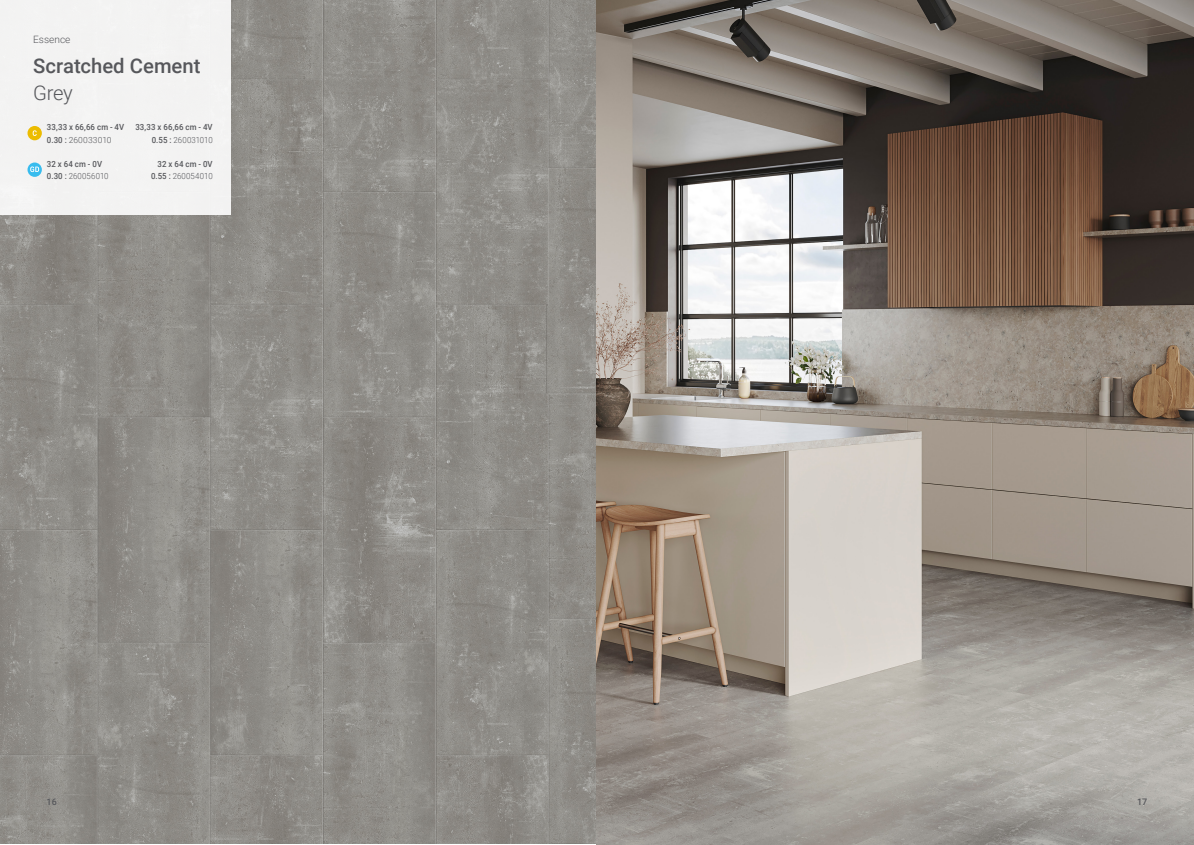
<style>
.page{position:relative;width:1194px;height:845px;background:#fff}
.page>*{position:absolute;margin:0;border:0;box-sizing:border-box;transform-origin:0 0}
.t1{font:500 20.2px/27px "Roboto";color:#56575b}
.t2{font:300 10.1px "Roboto";letter-spacing:.005em;color:#56575b}
.t3{font:500 9px "Roboto";color:#56575b}
.t4{font:500 8.4px "Roboto";letter-spacing:.02em;color:#56575b;scale:.93 1}
.t5{font:300 8.4px "Roboto";letter-spacing:.015em;color:#56575b;scale:.93 1}
.t6{font:300 8.4px "Roboto";letter-spacing:.015em;color:#56575b}
.s1{font-weight:300}
.s2{font-weight:500}
</style>
<div class="page">
<img style="left:0;top:0;width:597px;height:843px">
<img style="left:597px;top:0;width:596px;height:845px">
<div style="left:0;top:0;width:230px;height:214px;background:#f3f3f2"></div>
<svg style="left:27px;top:162px;width:15px;height:15px"></svg>
<svg style="left:30px;top:166px;width:9px;height:6px"></svg>
<div style="left:27px;top:126px;width:15px;height:14px;background:#ecbc00;border-radius:50%"></div>
<svg style="left:33px;top:130px;width:4px;height:6px"></svg>
<p class="t2" style="left:33px;top:32px;width:39px">Essence</p>
<p class="t1" style="left:33px;top:52px;width:169px">Scratched Cement<br><span class="s1">Grey</span></p>
<p class="t4" style="left:47px;top:121px;width:85px">33,33 x 66,66 cm - 4V</p>
<p class="t6" style="left:47px;top:134px;width:66px"><span class="s2">0.30 :</span> 260033010</p>
<p class="t4" style="left:47px;top:158px;width:61px">32 x 64 cm - 0V</p>
<p class="t5" style="left:47px;top:170px;width:68px"><span class="s2">0.30 :</span> 260056010</p>
<p class="t4" style="left:135px;top:121px;width:85px">33,33 x 66,66 cm - 4V</p>
<p class="t5" style="left:152px;top:134px;width:67px"><span class="s2">0.55 :</span> 260031010</p>
<p class="t4" style="left:157px;top:158px;width:61px">32 x 64 cm - 0V</p>
<p class="t5" style="left:151px;top:170px;width:68px"><span class="s2">0.55 :</span> 260054010</p>
<p class="t3" style="left:47px;top:795px;width:12px">16</p>
<p class="t3" style="left:1137px;top:795px;width:12px">17</p>
</div>
